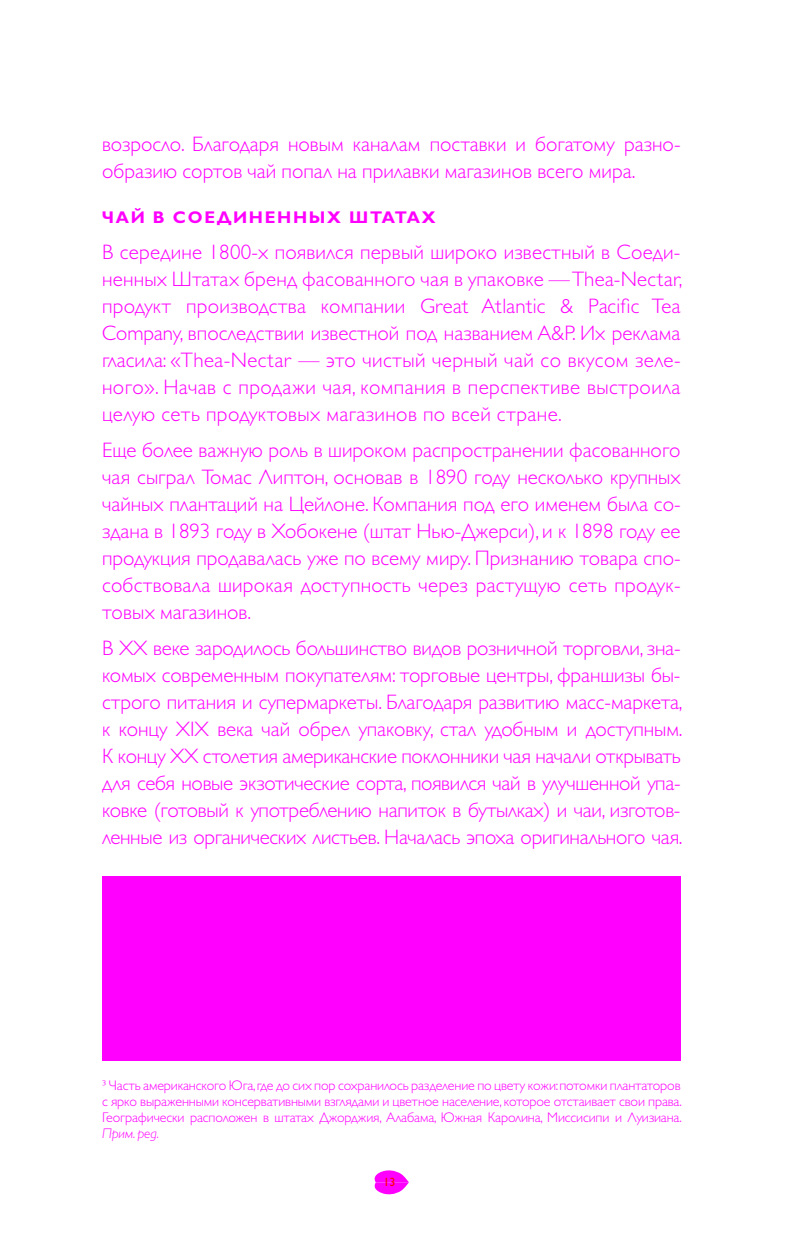
<style>
.page{position:relative;width:811px;height:1259px;background:#fff}
.page>*{position:absolute;margin:0;border:0;box-sizing:border-box;transform-origin:0 0}
.t1{font:300 21px/27px "Gill Sans MT Pro Cyr";color:#f0f;text-align:justify}
.t2{font:700 17px "Gill Sans MT Pro Cyr";letter-spacing:.1em;color:#f0f}
.t3{font:300 14px/16px "Gill Sans MT Pro Cyr";letter-spacing:-.01em;color:#f0f;text-align:justify}
.t4{font:italic 300 14px "Gill Sans MT Pro Cyr";letter-spacing:-.01em;color:#f0f}
.t5{font:500 12px "Gill Sans MT Pro Cyr";color:#ff0008}
</style>
<div class="page">
<svg style="left:374px;top:1170px;width:35px;height:25px"></svg>
<div style="left:102px;top:876px;width:578px;height:184px;background:#f0f"></div>
<p class="t1" style="left:102px;top:131px;width:580px">возросло. Благодаря новым каналам поставки и богатому разно&shy;образию сортов чай попал на прилавки магазинов всего мира.</p>
<p class="t2" style="left:102px;top:208px;width:335px">ЧАЙ В СОЕДИНЕННЫХ ШТАТАХ</p>
<p class="t1" style="left:102px;top:239px;width:582px">В середине 1800-х появился первый широко известный в Соеди&shy;ненных Штатах бренд фасованного чая в упаковке — Thea-Nectar, продукт производства компании Great Atlantic &amp; Paciic Tea Company, впоследствии известной под названием A&amp;P. Их реклама гласила: «Thea-Nectar — это чистый черный чай со вкусом зеле&shy;ного». Начав с продажи чая, компания в перспективе выстроила целую сеть продуктовых магазинов по всей стране.</p>
<p class="t1" style="left:102px;top:437px;width:580px">Еще более важную роль в широком распространении фасованного чая сыграл Томас Липтон, основав в 1890 году несколько крупных чайных плантаций на Цейлоне. Компания под его именем была со&shy;здана в 1893 году в Хобокене (штат Нью-Джерси), и к 1898 году ее продукция продавалась уже по всему миру. Признанию товара спо&shy;собствовала широкая доступность через растущую сеть продук&shy;товых магазинов.</p>
<p class="t1" style="left:102px;top:635px;width:582px">В XX веке зародилось большинство видов розничной торговли, зна&shy;комых современным покупателям: торговые центры, франшизы бы&shy;строго питания и супермаркеты. Благодаря развитию масс-маркета, к концу XIX века чай обрел упаковку, стал удобным и доступным.<br>К концу XX столетия американские поклонники чая начали открывать для себя новые экзотические сорта, появился чай в улучшенной упа&shy;ковке (готовый к употреблению напиток в бутылках) и чаи, изготов&shy;ленные из органических листьев. Началась эпоха оригинального чая.</p>
<p class="t3" style="left:102px;top:1077px;width:581px">3 Часть американского Юга, где до сих пор сохранилось разделение по цвету кожи: потомки плантаторов с ярко выраженными консервативными взглядами и цветное население, которое отстаивает свои права.<br>Географически расположен в штатах Джорджия, Алабама, Южная Каролина, Миссисипи и Луизиана.</p>
<p class="t4" style="left:102px;top:1128px;width:58px">Прим. ред.</p>
<p class="t5" style="left:383px;top:1177px;width:13px">13</p>
</div>
